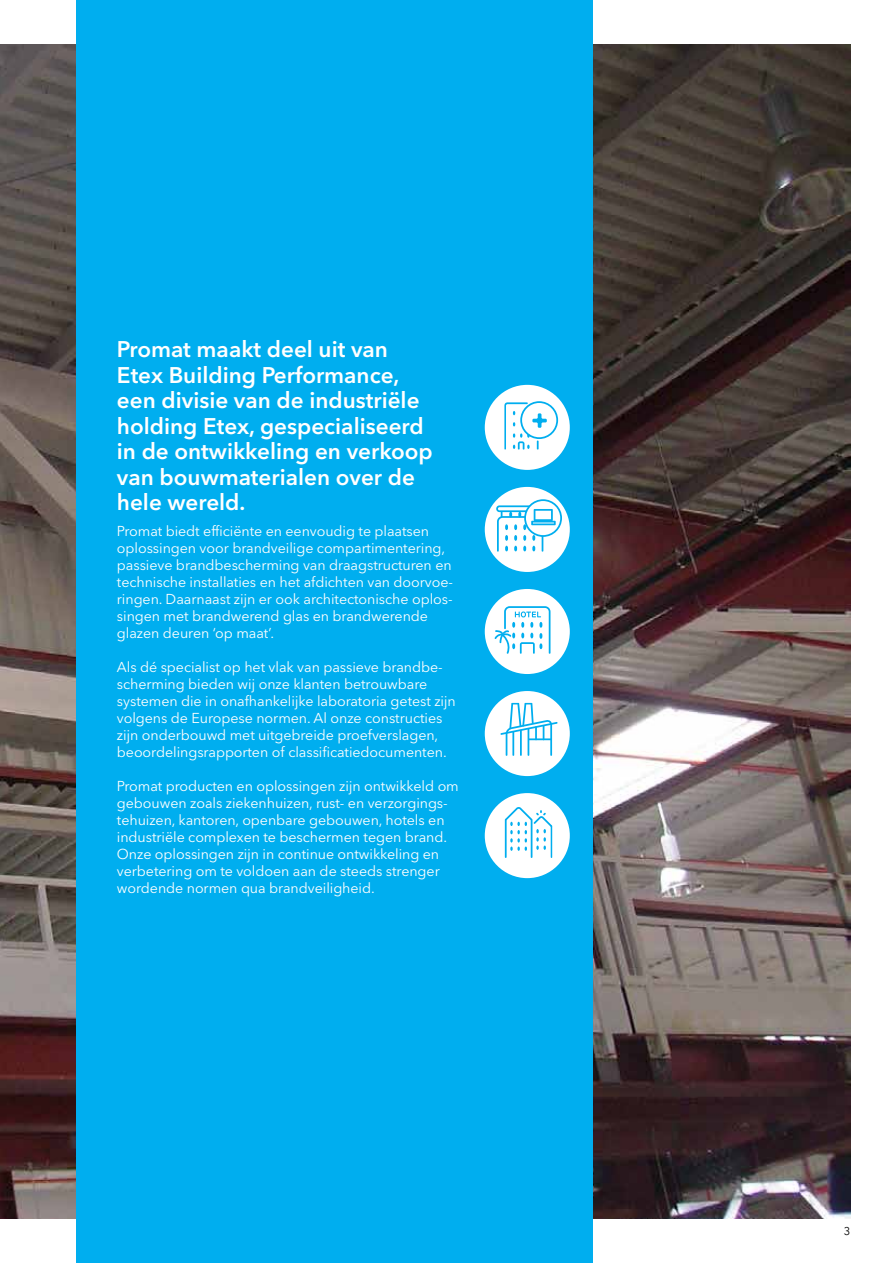
<style>
.page{position:relative;width:893px;height:1263px;background:#fff}
.page>*{position:absolute;margin:0;border:0;box-sizing:border-box;transform-origin:0 0}
.t1{font:600 22.5px/25.5px "Avenir Next LT Pro";color:#fff}
.t2{font:14.25px/17px "Avenir Next LT Pro";letter-spacing:-.005em;color:#fff}
.t3{font:11.25px "Avenir Next LT Pro";color:#000}
</style>
<div class="page">
<img style="left:0;top:45px;width:850px;height:1173px">
<div style="left:77px;top:0;width:516px;height:1263px;background:#00aeef"></div>
<div style="left:485px;top:385px;width:85px;height:85px;background:#fff;border-radius:50%"></div>
<svg style="left:504px;top:401px;width:54px;height:49px"></svg>
<div style="left:485px;top:487px;width:85px;height:85px;background:#fff;border-radius:50%"></div>
<svg style="left:496px;top:499px;width:66px;height:53px"></svg>
<div style="left:485px;top:589px;width:85px;height:85px;background:#fff;border-radius:50%"></div>
<svg style="left:494px;top:606px;width:56px;height:48px"></svg>
<div style="left:485px;top:691px;width:85px;height:85px;background:#fff;border-radius:50%"></div>
<svg style="left:500px;top:703px;width:58px;height:53px"></svg>
<div style="left:485px;top:793px;width:85px;height:85px;background:#fff;border-radius:50%"></div>
<hr style="left:505px;top:819px;width:2px;height:39px;background:#00aeef">
<hr style="left:531px;top:819px;width:1px;height:39px;background:#00aeef">
<hr style="left:551px;top:825px;width:1px;height:33px;background:#00aeef">
<svg style="left:505px;top:807px;width:47px;height:44px"></svg>
<h1 class="t1" style="left:117px;top:336px;width:317px">Promat maakt deel uit van<br>Etex Building Performance, een divisie van de industriële holding Etex, gespecialiseerd in de ontwikkeling en verkoop van bouwmaterialen over de hele wereld.</h1>
<p class="t2" style="left:117px;top:522px;width:338px">Promat biedt efficiënte en eenvoudig te plaatsen oplossingen voor brandveilige compartimentering, passieve brandbescherming van draagstructuren en technische installaties en het afdichten van doorvoe&shy;ringen. Daarnaast zĳn er ook architectonische oplos&shy;singen met brandwerend glas en brandwerende glazen deuren ‘op maat’.</p>
<p class="t2" style="left:117px;top:658px;width:340px">Als dé specialist op het vlak van passieve brandbe&shy;scherming bieden wĳ onze klanten betrouwbare systemen die in onafhankelĳke laboratoria getest zĳn volgens de Europese normen. Al onze constructies zĳn onderbouwd met uitgebreide proefverslagen, beoordelingsrapporten of classificatiedocumenten.</p>
<p class="t2" style="left:117px;top:778px;width:343px">Promat producten en oplossingen zĳn ontwikkeld om gebouwen zoals ziekenhuizen, rust- en verzorgings&shy;tehuizen, kantoren, openbare gebouwen, hotels en industriële complexen te beschermen tegen brand.<br>Onze oplossingen zĳn in continue ontwikkeling en verbetering om te voldoen aan de steeds strenger wordende normen qua brandveiligheid.</p>
<p class="t3" style="left:844px;top:1225px;width:8px">3</p>
</div>
